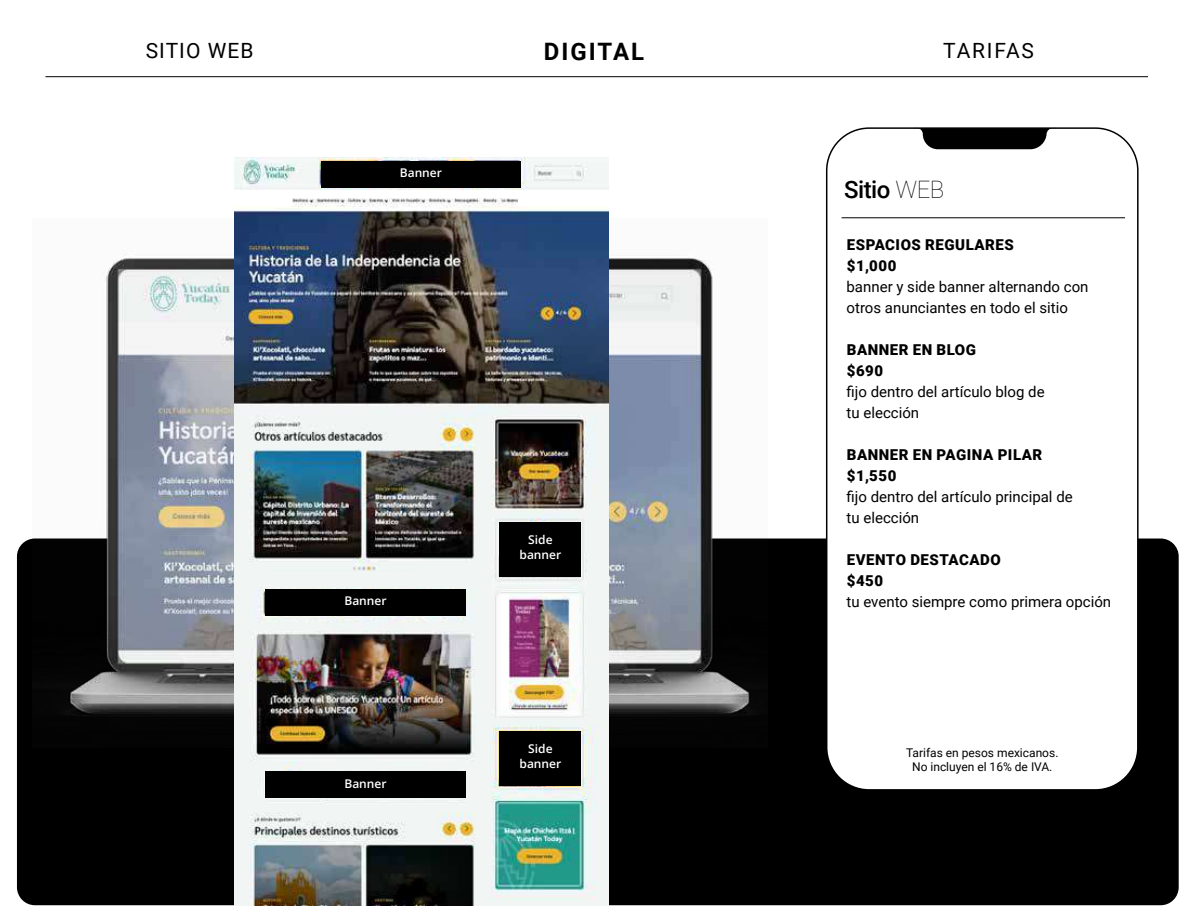
<style>
.page{position:relative;width:1188px;height:918px;background:#fff}
.page>*{position:absolute;margin:0;border:0;box-sizing:border-box;transform-origin:0 0}
.t1{font:500 24px "Roboto";letter-spacing:-.02em;color:#000}
.t2{font:700 24px "Roboto";letter-spacing:.085em;color:#000}
.t3{font:21px "Roboto";letter-spacing:.05em;color:#000}
.t4{font:21px "Roboto";letter-spacing:.085em;color:#000}
.t5{font:15px/21px "Roboto";color:#000}
.t6{font:900 15px/21px "Roboto";letter-spacing:.035em;color:#000}
.t7{font:12px/14.4px "Roboto";color:#000;text-align:center}
.t8{font:600 12px/15px "Open Sans";color:#fff;text-align:center}
.s1{font-weight:100}
</style>
<div class="page">
<div style="left:17px;top:539px;width:1162px;height:366px;background:#000;border-radius:18px"></div>
<hr style="left:45px;top:76px;width:1103px;height:1px;background:#000">
<div style="left:827px;top:128px;width:311px;height:662px;background:#fff;border-radius:42px"></div>
<div style="left:826px;top:127px;width:313px;height:664px;border:2px solid #000;border-radius:42px"></div>
<svg style="left:914px;top:128px;width:142px;height:21px;background:#272727"></svg>
<hr style="left:842px;top:217px;width:283px;height:1px;background:#000">
<img style="left:33px;top:218px;width:735px;height:530px">
<img style="left:235px;top:158px;width:373px;height:747px">
<div style="left:321px;top:161px;width:200px;height:26px;background:#000"></div>
<div style="left:500px;top:522px;width:81px;height:55px;background:#000"></div>
<div style="left:500px;top:731px;width:81px;height:55px;background:#000"></div>
<div style="left:265px;top:590px;width:201px;height:26px;background:#000"></div>
<div style="left:265px;top:772px;width:201px;height:26px;background:#000"></div>
<h2 class="t3" style="left:146px;top:36px;width:109px">SITIO WEB</h2>
<h1 class="t2" style="left:544px;top:35px;width:102px">DIGITAL</h1>
<h2 class="t4" style="left:943px;top:36px;width:92px">TARIFAS</h2>
<p class="t8" style="left:400px;top:165px;width:44px">Banner</p>
<p class="t8" style="left:344px;top:593px;width:44px">Banner</p>
<p class="t8" style="left:344px;top:775px;width:44px">Banner</p>
<p class="t8" style="left:520px;top:532px;width:43px">Side banner</p>
<p class="t8" style="left:520px;top:741px;width:43px">Side banner</p>
<h1 class="t1" style="left:844px;top:173px;width:102px">Sitio <span class="s1">WEB</span></h1>
<p class="t6" style="left:847px;top:234px;width:169px">ESPACIOS REGULARES $1,000</p>
<p class="t5" style="left:847px;top:276px;width:243px">banner y side banner alternando con otros anunciantes en todo el sitio</p>
<p class="t6" style="left:847px;top:339px;width:131px">BANNER EN BLOG $690</p>
<p class="t5" style="left:847px;top:381px;width:200px">fijo dentro del artículo blog de tu elección</p>
<p class="t6" style="left:847px;top:444px;width:197px">BANNER EN PAGINA PILAR $1,550</p>
<p class="t5" style="left:847px;top:486px;width:228px">fijo dentro del artículo principal de tu elección</p>
<p class="t6" style="left:847px;top:549px;width:155px">EVENTO DESTACADO $450</p>
<p class="t5" style="left:847px;top:591px;width:266px">tu evento siempre como primera opción</p>
<p class="t7" style="left:906px;top:745px;width:154px">Tarifas en pesos mexicanos.<br>No incluyen el 16% de IVA.</p>
</div>
